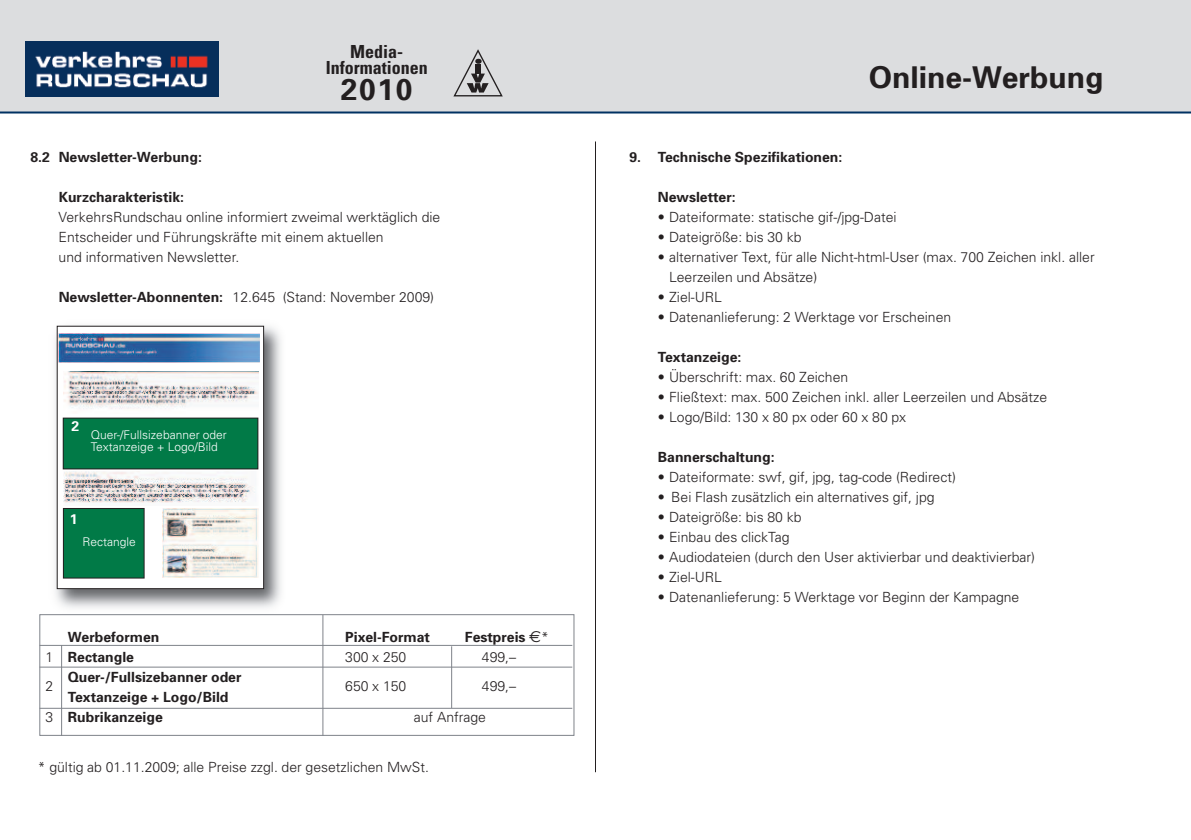
<style>
.page{position:relative;width:1191px;height:840px;background:#fff}
.page>*{position:absolute;margin:0;border:0;box-sizing:border-box;transform-origin:0 0}
.t1{font:700 30px "Univers";color:#231f20}
.t2{font:700 condensed 18px/16px "Univers";color:#231f20;text-align:center}
.t3{font:300 14px/20px "Univers";color:#231f20}
.t4{font:700 14px/20px "Univers";color:#231f20}
.t5{font:700 14px "Univers";color:#fff}
.t6{font:300 12px/12px "Univers";color:#fff}
.s1{font-weight:700}
.s2{font-family:"Euro Sans";font-weight:400;font-size:16px}
.s3{font-weight:300}
</style>
<div class="page">
<hr style="left:595px;top:141px;width:1px;height:630px;background:#231f20">
<img style="left:55px;top:325px;width:226px;height:283px">
<div style="left:57px;top:326px;width:207px;height:262px;background:#fff"></div>
<svg style="left:58px;top:362px;width:202px;height:1px"></svg>
<img style="left:58px;top:333px;width:202px;height:29px">
<div style="left:63px;top:508px;width:81px;height:69px;background:#017a47"></div>
<div style="left:63px;top:507px;width:82px;height:71px;border:1px solid #231f20"></div>
<img style="left:64px;top:371px;width:194px;height:38px">
<img style="left:64px;top:471px;width:192px;height:32px">
<div style="left:63px;top:418px;width:195px;height:50px;background:#017a47"></div>
<div style="left:63px;top:417px;width:195px;height:52px;border:1px solid #231f20"></div>
<img style="left:162px;top:508px;width:97px;height:69px">
<div style="left:39px;top:613px;width:535px;height:122px;border:1px solid #7f838a"></div>
<hr style="left:40px;top:644px;width:532px;height:1px;background:#7f838a">
<hr style="left:40px;top:666px;width:532px;height:1px;background:#7f838a">
<hr style="left:40px;top:707px;width:532px;height:1px;background:#7f838a">
<hr style="left:61px;top:644px;width:1px;height:91px;background:#7f838a">
<hr style="left:322px;top:614px;width:1px;height:121px;background:#7f838a">
<hr style="left:451px;top:646px;width:1px;height:61px;background:#7f838a">
<div style="left:0;top:0;width:1191px;height:112px;background:#dcdddf"></div>
<hr style="left:0;top:111px;width:1191px;height:2px;background:#003162">
<img style="left:25px;top:41px;width:193px;height:55px">
<svg style="left:453px;top:49px;width:50px;height:48px"></svg>
<p class="t2" style="left:326px;top:45px;width:103px">Media-<br>Informationen</p>
<h1 class="t1" style="left:341px;top:78px;width:73px">2010</h1>
<p class="t4" style="left:30px;top:148px;width:173px">8.2 Newsletter-Werbung:</p>
<p class="t4" style="left:59px;top:188px;width:127px">Kurzcharakteristik:</p>
<p class="t3" style="left:59px;top:208px;width:383px">VerkehrsRundschau online informiert zweimal werktäglich die<br>Entscheider und Führungskräfte mit einem aktuellen<br>und informativen Newsletter.</p>
<p class="t3" style="left:59px;top:288px;width:377px"><span class="s1">Newsletter-Abonnenten:</span> 12.645 (Stand: November 2009)</p>
<p class="t5" style="left:72px;top:421px;width:9px">2</p>
<p class="t6" style="left:91px;top:430px;width:138px">Quer-/Fullsizebanner oder<br>Textanzeige + Logo/Bild</p>
<p class="t5" style="left:70px;top:513px;width:9px">1</p>
<p class="t6" style="left:82px;top:536px;width:55px">Rectangle</p>
<p class="t4" style="left:68px;top:628px;width:93px">Werbeformen</p>
<p class="t4" style="left:345px;top:628px;width:86px">Pixel-Format</p>
<p class="t4" style="left:465px;top:628px;width:86px">Festpreis <span class="s2">€</span><span class="s3">*</span></p>
<p class="t4" style="left:45px;top:648px;width:90px"><span class="s3">1</span> Rectangle</p>
<p class="t3" style="left:345px;top:648px;width:63px">300 x 250</p>
<p class="t3" style="left:482px;top:648px;width:36px">499,–</p>
<p class="t3" style="left:45px;top:677px;width:9px">2</p>
<p class="t4" style="left:68px;top:668px;width:175px">Quer-/Fullsizebanner oder</p>
<p class="t3" style="left:345px;top:677px;width:63px">650 x 150</p>
<p class="t3" style="left:482px;top:677px;width:36px">499,–</p>
<p class="t4" style="left:45px;top:688px;width:185px;text-indent:23px">Textanzeige + Logo/Bild<br><span class="s3">3</span> Rubrikanzeige</p>
<p class="t3" style="left:414px;top:708px;width:74px">auf Anfrage</p>
<p class="t3" style="left:38px;top:758px;width:393px">* gültig ab 01.11.2009; alle Preise zzgl. der gesetzlichen MwSt.</p>
<h1 class="t1" style="left:869px;top:66px;width:236px">Online-Werbung</h1>
<p class="t4" style="left:629px;top:148px;width:214px">9. Technische Spezifikationen:</p>
<p class="t4" style="left:658px;top:188px;width:79px">Newsletter:</p>
<p class="t3" style="left:658px;top:208px;width:240px">• Dateiformate: statische gif-/jpg-Datei</p>
<p class="t3" style="left:658px;top:228px;width:145px">• Dateigröße: bis 30 kb</p>
<p class="t3" style="left:669px;top:248px;width:427px;text-indent:-11px">• alternativer Text, für alle Nicht-html-User (max. 700 Zeichen inkl. aller<br>Leerzeilen und Absätze)</p>
<p class="t3" style="left:658px;top:288px;width:66px">• Ziel-URL</p>
<p class="t3" style="left:658px;top:308px;width:295px">• Datenanlieferung: 2 Werktage vor Erscheinen</p>
<p class="t4" style="left:658px;top:348px;width:85px">Textanzeige:</p>
<p class="t3" style="left:658px;top:368px;width:192px">• Überschrift: max. 60 Zeichen</p>
<p class="t3" style="left:658px;top:388px;width:391px">• Fließtext: max. 500 Zeichen inkl. aller Leerzeilen und Absätze</p>
<p class="t3" style="left:658px;top:408px;width:250px">• Logo/Bild: 130 x 80 px oder 60 x 80 px</p>
<p class="t4" style="left:658px;top:448px;width:118px">Bannerschaltung:</p>
<p class="t3" style="left:658px;top:468px;width:300px">• Dateiformate: swf, gif, jpg, tag-code (Redirect)</p>
<p class="t3" style="left:658px;top:488px;width:278px">• Bei Flash zusätzlich ein alternatives gif, jpg</p>
<p class="t3" style="left:658px;top:508px;width:145px">• Dateigröße: bis 80 kb</p>
<p class="t3" style="left:658px;top:528px;width:133px">• Einbau des clickTag</p>
<p class="t3" style="left:658px;top:548px;width:379px">• Audiodateien (durch den User aktivierbar und deaktivierbar)</p>
<p class="t3" style="left:658px;top:568px;width:66px">• Ziel-URL</p>
<p class="t3" style="left:658px;top:588px;width:363px">• Datenanlieferung: 5 Werktage vor Beginn der Kampagne</p>
</div>
